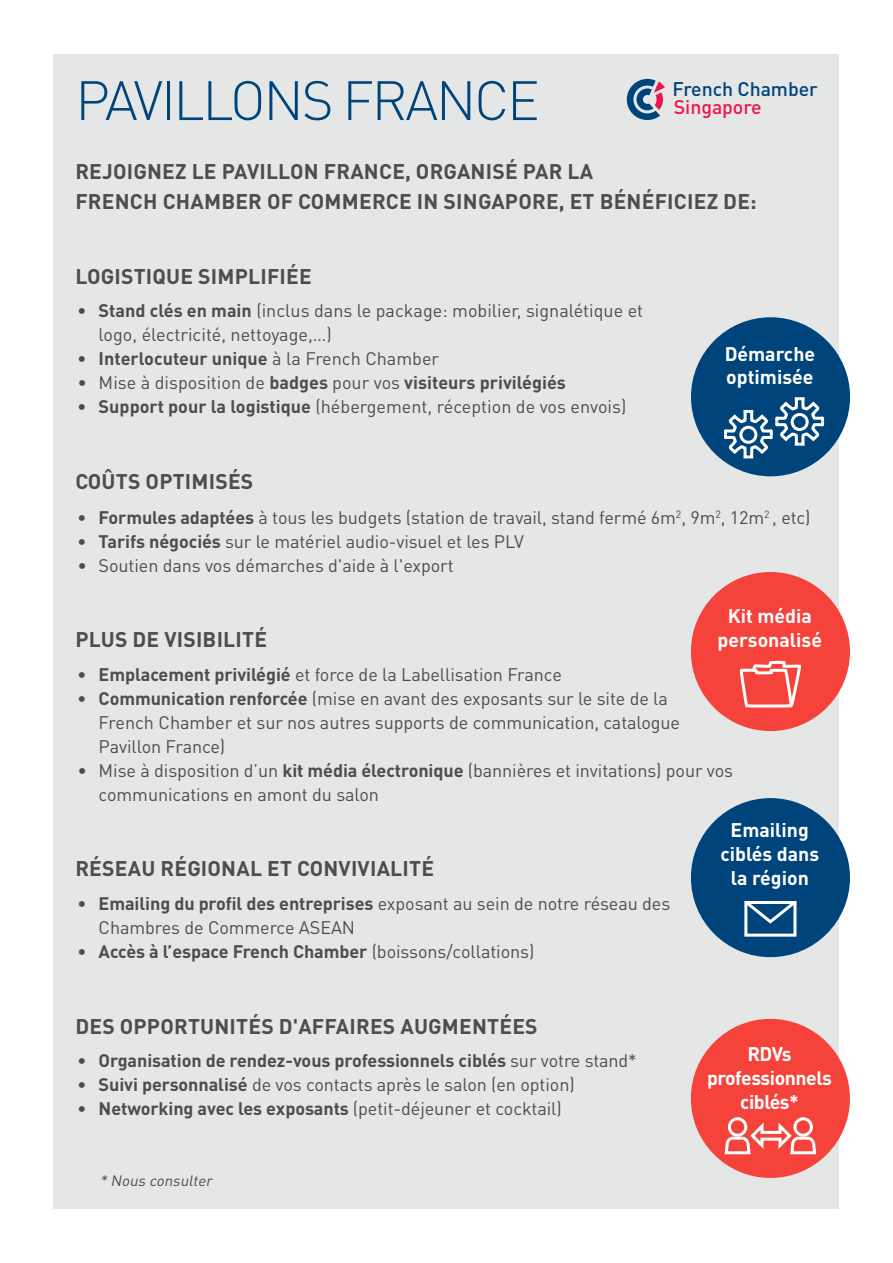
<style>
.page{position:relative;width:893px;height:1263px;background:#fff}
.page>*{position:absolute;margin:0;border:0;box-sizing:border-box;transform-origin:0 0}
.t1{font:300 54.6px "DIN Pro";letter-spacing:-.04em;color:#00447c}
.t2{font:700 21px "DIN Pro";letter-spacing:.01em;color:#4d4d4f}
.t3{font:700 19.5px/24px "DIN Pro";color:#fff;text-align:center}
.t4{font:700 19.5px/24px "DIN Pro";letter-spacing:-.025em;color:#fff;text-align:center}
.t5{font:500 19.5px "DIN Pro";letter-spacing:-.005em;color:#00447c}
.t6{font:500 19.5px "DIN Pro";letter-spacing:-.005em;color:#ed174f}
.t7{font:18px/24px "DIN Pro";letter-spacing:-.005em;color:#4d4d4f}
.t8{font:700 18px "DIN Pro";letter-spacing:-.005em;color:#4d4d4f}
.t9{font:italic 15px "DIN Pro";color:#4d4d4f}
.s1{font-weight:700}
.s2{font-weight:400}
</style>
<div class="page">
<div style="left:54px;top:54px;width:785px;height:1154px;background:#e5e6e6"></div>
<svg style="left:627px;top:79px;width:38px;height:41px"></svg>
<div style="left:691px;top:798px;width:159px;height:159px;background:#00447c;border-radius:50%"></div>
<div style="left:744px;top:901px;width:52px;height:36px;border:3px solid #fff"></div>
<svg style="left:744px;top:901px;width:53px;height:24px"></svg>
<div style="left:691px;top:572px;width:159px;height:159px;background:#f5423b;border-radius:50%"></div>
<svg style="left:739px;top:660px;width:63px;height:48px"></svg>
<div style="left:691px;top:1019px;width:159px;height:159px;background:#f5423b;border-radius:50%"></div>
<div style="left:793px;top:1117px;width:20px;height:20px;border:3px solid #fff;border-radius:50%"></div>
<div style="left:728px;top:1117px;width:19px;height:20px;border:3px solid #fff;border-radius:50%"></div>
<svg style="left:724px;top:1119px;width:93px;height:36px"></svg>
<div style="left:691px;top:317px;width:159px;height:159px;background:#00447c;border-radius:50%"></div>
<svg style="left:724px;top:397px;width:102px;height:63px"></svg>
<h1 class="t1" style="left:75px;top:63px;width:466px">PAVILLONS FRANCE</h1>
<p class="t5" style="left:673px;top:76px;width:147px">French Chamber</p>
<p class="t6" style="left:674px;top:94px;width:89px">Singapore</p>
<p class="t2" style="left:75px;top:157px;width:51px">Rejoigne</p>
<p class="t2" style="left:175px;top:157px;width:97px">z le pavillon</p>
<p class="t2" style="left:324px;top:157px;width:27px">France</p>
<p class="t2" style="left:405px;top:157px;width:25px">, organis</p>
<p class="t2" style="left:505px;top:157px;width:32px">é par</p>
<p class="t2" style="left:568px;top:157px;width:13px">la</p>
<p class="t2" style="left:75px;top:187px;width:27px">Frenc</p>
<p class="t2" style="left:143px;top:187px;width:183px">h Cham ber of Commerce</p>
<p class="t2" style="left:417px;top:187px;width:53px">in Singapore</p>
<p class="t2" style="left:559px;top:187px;width:107px">, et bénéficie</p>
<p class="t2" style="left:707px;top:187px;width:51px">z de :</p>
<p class="t2" style="left:75px;top:262px;width:24px">Logis</p>
<p class="t2" style="left:134px;top:262px;width:25px">tique</p>
<p class="t2" style="left:198px;top:262px;width:12px">simplifi</p>
<p class="t2" style="left:286px;top:262px;width:24px">ée</p>
<p class="t7" style="left:99px;top:298px;width:546px;text-indent:-21px"><span class="s1">• Stand clés en main</span> (inclus dans le package: mobilier, signalétique et logo, électricité, nettoyage,…)</p>
<p class="t8" style="left:77px;top:346px;width:363px">• Interlocuteur unique <span class="s2">à la French Chamber</span></p>
<p class="t7" style="left:77px;top:370px;width:490px">• Mise à disposition de <span class="s1">badges</span> pour vos <span class="s1">visiteurs privilégiés</span></p>
<p class="t7" style="left:77px;top:394px;width:551px"><span class="s1">• Support pour la logistique</span> (hébergement, réception de vos envois)</p>
<p class="t2" style="left:75px;top:467px;width:121px">Coûts optimis</p>
<p class="t2" style="left:228px;top:467px;width:25px">és</p>
<p class="t3" style="left:725px;top:341px;width:92px;line-height:23.4px;text-align:left">Démarche optimisée</p>
<p class="t7" style="left:77px;top:504px;width:735px"><span class="s1">• Formules adaptées</span> à tous les budgets (station de travail, stand fermé 6m<sup>2</sup>, 9m<sup>2</sup>, 12m<sup>2</sup> , etc)</p>
<p class="t7" style="left:77px;top:528px;width:448px"><span class="s1">• Tarifs négociés</span> sur le matériel audio-visuel et les PLV</p>
<p class="t7" style="left:77px;top:552px;width:378px">• Soutien dans vos démarches d'aide à l'export</p>
<p class="t2" style="left:75px;top:625px;width:27px">Plus</p>
<p class="t2" style="left:133px;top:625px;width:136px">de visi bilité</p>
<p class="t3" style="left:718px;top:603px;width:106px">Kit média personalisé</p>
<p class="t7" style="left:77px;top:662px;width:486px"><span class="s1">• Emplacement privilégié</span> et force de la Labellisation France</p>
<p class="t7" style="left:99px;top:686px;width:583px;text-indent:-21px"><span class="s1">• Communication renforcée</span> (mise en avant des exposants sur le site de la<br>French Chamber et sur nos autres supports de communication, catalogue<br>Pavillon France)</p>
<p class="t7" style="left:99px;top:758px;width:636px;text-indent:-21px">• Mise à disposition d’un <span class="s1">kit média électronique</span> (bannières et invitations) pour vos communications en amont du salon</p>
<p class="t2" style="left:75px;top:854px;width:41px">Réseau</p>
<p class="t2" style="left:160px;top:854px;width:41px">régional</p>
<p class="t2" style="left:267px;top:854px;width:44px">et con</p>
<p class="t2" style="left:339px;top:854px;width:42px">viviali</p>
<p class="t2" style="left:409px;top:854px;width:26px">té</p>
<p class="t7" style="left:99px;top:891px;width:573px;text-indent:-21px"><span class="s1">• Emailing du profil des entreprises</span> exposant au sein de notre réseau des<br>Chambres de Commerce ASEAN</p>
<p class="t8" style="left:77px;top:940px;width:459px">• Accès à l’espace French Chamber <span class="s2">(boissons/collations)</span></p>
<p class="t2" style="left:75px;top:1012px;width:59px">Des oppor</p>
<p class="t2" style="left:188px;top:1012px;width:124px">tunités d'affaires</p>
<p class="t2" style="left:400px;top:1012px;width:16px">augmen</p>
<p class="t2" style="left:487px;top:1012px;width:38px">tées</p>
<p class="t8" style="left:77px;top:1048px;width:561px">• Organisation de rendez-vous professionnels ciblés <span class="s2">sur votre stand*</span></p>
<p class="t7" style="left:77px;top:1071px;width:499px"><span class="s1">• Suivi personnalisé</span> de vos contacts après le salon (en option)</p>
<p class="t8" style="left:77px;top:1096px;width:486px">• Networking avec les exposants <span class="s2">(petit-déjeuner et cocktail)</span></p>
<p class="t9" style="left:100px;top:1170px;width:117px">* Nous consulter</p>
<p class="t3" style="left:720px;top:817px;width:100px">Emailing ciblés dans la région</p>
<p class="t4" style="left:707px;top:1041px;width:126px">RDVs professionnels ciblés*</p>
</div>
